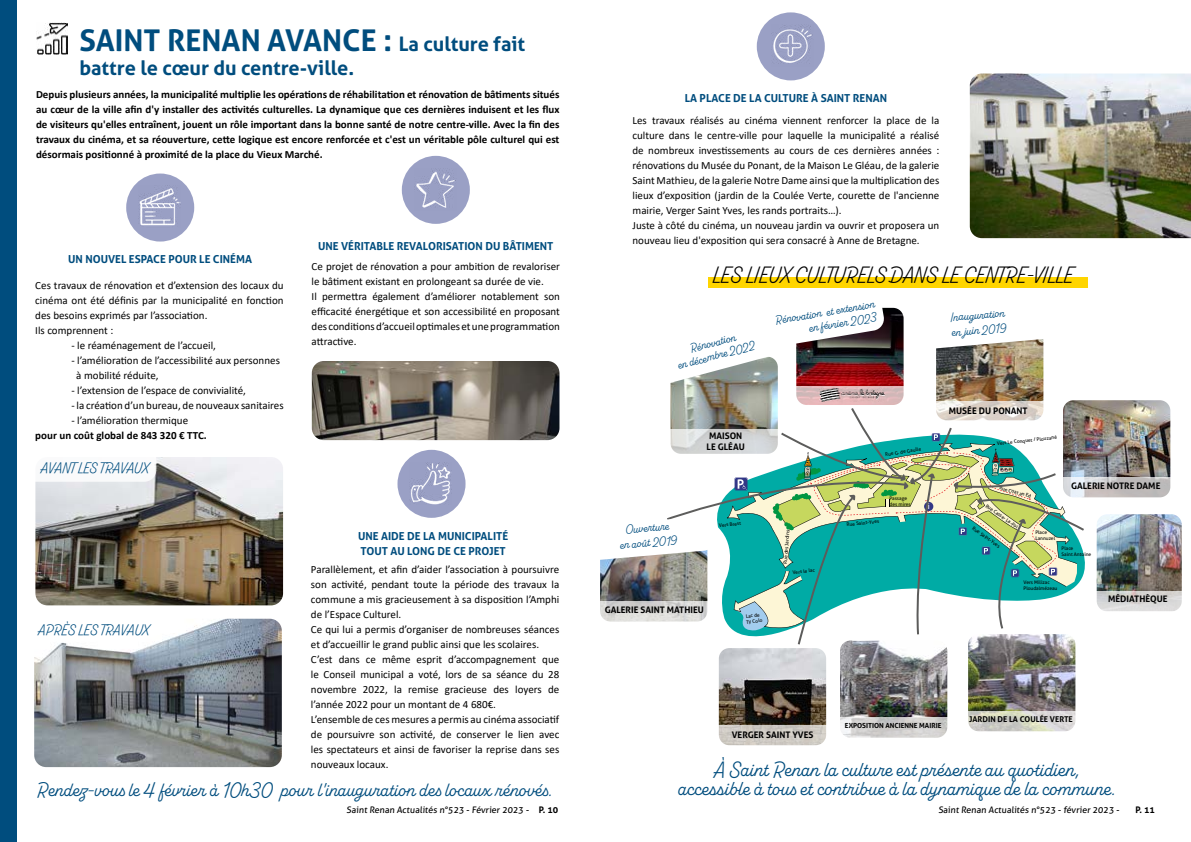
<style>
.page{position:relative;width:1191px;height:842px;background:#fff}
.page>*{position:absolute;margin:0;border:0;box-sizing:border-box;transform-origin:0 0}
.t1{font:700 30px "Aller";color:#004d7e}
.t2{font:21px/19px "Alkaline";color:#004d7e;text-align:center}
.t3{font:21px "Alkaline";color:#000}
.t4{font:20px "Alkaline";color:#004d7e}
.t5{font:700 20px "Aller";color:#004d7e}
.t6{font:14px "Alkaline";color:#004d7e}
.t7{font:12px/15px "Alkaline";color:#004d7e;text-align:center}
.t8{font:11px/15px "Calibri";color:#000}
.t9{font:700 11px/15px "Calibri";color:#000;text-align:justify}
.t10{font:700 11px/15px "Aller";color:#004d7e}
.t11{font:700 9px/10.8px "Aller";color:#000}
.t12{font:9px "Aller";color:#000}
.t13{font:8.3px "Aller";color:#fff}
.t14{font:700 8px "Aller";color:#000}
.t15{font:700 7px "Aller";color:#000}
.t16{font:4.9px/5.9px "Aller";color:#000}
.s1{font-size:20px}
.s2{font-weight:700}
</style>
<div class="page">
<img style="left:36px;top:23px;width:32px;height:32px">
<img style="left:34px;top:619px;width:248px;height:148px">
<img style="left:312px;top:361px;width:247px;height:79px">
<img style="left:35px;top:457px;width:248px;height:148px">
<img style="left:969px;top:74px;width:222px;height:164px">
<div style="left:22px;top:444px;width:134px;height:38px;background:#fff;border-radius:12px"></div>
<div style="left:20px;top:607px;width:138px;height:36px;background:#fff;border-radius:12px"></div>
<div style="left:707px;top:277px;width:380px;height:10px;background:#ffd500"></div>
<div style="left:126px;top:174px;width:68px;height:68px;background:#9aa0c5;border-radius:50%"></div>
<div style="left:402px;top:156px;width:68px;height:68px;background:#9aa0c5;border-radius:50%"></div>
<div style="left:756px;top:12px;width:69px;height:68px;background:#9aa0c5;border-radius:50%"></div>
<div style="left:397px;top:450px;width:68px;height:68px;background:#9aa0c5;border-radius:50%"></div>
<img style="left:138px;top:188px;width:42px;height:38px">
<img style="left:414px;top:169px;width:42px;height:39px">
<img style="left:773px;top:25px;width:40px;height:39px">
<img style="left:410px;top:462px;width:42px;height:42px">
<div style="left:0;top:0;width:17px;height:842px;background:#004d7e"></div>
<img style="left:797px;top:309px;width:105px;height:77px">
<div style="left:793px;top:305px;width:113px;height:103px;border:3px solid #fff;border-radius:12px"></div>
<svg style="left:793px;top:386px;width:113px;height:20px"></svg>
<img style="left:819px;top:388px;width:65px;height:14px">
<img style="left:937px;top:349px;width:105px;height:52px">
<div style="left:933px;top:320px;width:113px;height:103px;border:3px solid #fff;border-radius:12px"></div>
<svg style="left:934px;top:401px;width:110px;height:5px"></svg>
<img style="left:671px;top:385px;width:106px;height:21px">
<img style="left:1064px;top:401px;width:105px;height:76px">
<div style="left:1060px;top:397px;width:113px;height:103px;border:3px solid #fff;border-radius:12px"></div>
<svg style="left:1086px;top:477px;width:84px;height:21px;background:#c6c2c2"></svg>
<img style="left:1097px;top:515px;width:83px;height:76px">
<div style="left:1093px;top:511px;width:91px;height:103px;border:3px solid #fff;border-radius:12px"></div>
<svg style="left:1095px;top:591px;width:87px;height:21px;background:#d9d9d8"></svg>
<img style="left:720px;top:649px;width:105px;height:76px">
<div style="left:716px;top:645px;width:113px;height:103px;border:3px solid #fff;border-radius:12px"></div>
<svg style="left:718px;top:725px;width:108px;height:20px;background:#cfcbc4"></svg>
<img style="left:841px;top:646px;width:105px;height:71px">
<div style="left:837px;top:637px;width:113px;height:104px;border:3px solid #fff;border-radius:12px"></div>
<svg style="left:839px;top:717px;width:108px;height:21px;background:#d5d4d3"></svg>
<img style="left:969px;top:646px;width:105px;height:65px">
<div style="left:965px;top:631px;width:113px;height:103px;border:3px solid #fff;border-radius:12px"></div>
<svg style="left:965px;top:711px;width:113px;height:21px;background:#d8d8d0"></svg>
<svg style="left:933px;top:320px;width:113px;height:29px"></svg>
<svg style="left:600px;top:406px;width:486px;height:240px"></svg>
<svg style="left:670px;top:305px;width:215px;height:80px"></svg>
<h1 class="t1" style="left:79px;top:22px;width:447px">SAINT RENAN AVANCE : <span class="s1">La culture fait</span></h1>
<h3 class="t5" style="left:79px;top:56px;width:276px">battre le cœur du centre-ville.</h3>
<p class="t9" style="left:36px;top:87px;width:525px">Depuis plusieurs années, la municipalité multiplie les opérations de réhabilitation et rénovation de bâtiments situés au cœur de la ville afin d'y installer des activités culturelles. La dynamique que ces dernières induisent et les flux de visiteurs qu'elles entraînent, jouent un rôle important dans la bonne santé de notre centre-ville. Avec la fin des travaux du cinéma, et sa réouverture, cette logique est encore renforcée et c'est un véritable pôle culturel qui est désormais positionné à proximité de la place du Vieux Marché.</p>
<p class="t10" style="left:68px;top:252px;width:185px">UN NOUVEL ESPACE POUR LE CINÉMA</p>
<p class="t8" style="left:35px;top:277px;width:250px">Ces travaux de rénovation et d’extension des locaux du cinéma ont été définis par la municipalité en fonction des besoins exprimés par l’association.<br>Ils comprennent :</p>
<p class="t8" style="left:71px;top:337px;width:146px">- le réaménagement de l’accueil,</p>
<p class="t8" style="left:76px;top:352px;width:205px;text-indent:-5px">- l’amélioration de l’accessibilité aux personnes à mobilité réduite,</p>
<p class="t8" style="left:71px;top:382px;width:176px">- l’extension de l’espace de convivialité,</p>
<p class="t8" style="left:71px;top:397px;width:214px">- la création d’un bureau, de nouveaux sanitaires</p>
<p class="t8" style="left:71px;top:412px;width:118px">- l’amélioration thermique</p>
<p class="t9" style="left:35px;top:428px;width:173px">pour un coût global de 843 320 € TTC.</p>
<p class="t6" style="left:41px;top:459px;width:110px">AVANT LES TRAVAUX</p>
<p class="t6" style="left:38px;top:621px;width:113px">APRÈS LES TRAVAUX</p>
<p class="t10" style="left:318px;top:238px;width:237px">UNE VÉRITABLE REVALORISATION DU BÂTIMENT</p>
<p class="t8" style="left:312px;top:258px;width:250px">Ce projet de rénovation a pour ambition de revaloriser le bâtiment existant en prolongeant sa durée de vie.<br>Il permettra également d’améliorer notablement son efficacité énergétique et son accessibilité en proposant des conditions d’accueil optimales et une programmation attractive.</p>
<p class="t10" style="left:358px;top:529px;width:152px">UNE AIDE DE LA MUNICIPALITÉ<br>TOUT AU LONG DE CE PROJET</p>
<p class="t8" style="left:311px;top:562px;width:250px">Parallèlement, et afin d’aider l’association à poursuivre son activité, pendant toute la période des travaux la commune a mis gracieusement à sa disposition l’Amphi de l’Espace Culturel.<br>Ce qui lui a permis d’organiser de nombreuses séances et d’accueillir le grand public ainsi que les scolaires.<br>C’est dans ce même esprit d’accompagnement que le Conseil municipal a voté, lors de sa séance du 28 novembre 2022, la remise gracieuse des loyers de l’année 2022 pour un montant de 4 680€.<br>L’ensemble de ces mesures a permis au cinéma associatif de poursuivre son activité, de conserver le lien avec les spectateurs et ainsi de favoriser la reprise dans ses nouveaux locaux.</p>
<h3 class="t4" style="left:37px;top:777px;width:518px">Rendez-vous le 4 février à 10h30 pour l'inauguration des locaux rénovés.</h3>
<p class="t10" style="left:685px;top:90px;width:204px">LA PLACE DE LA CULTURE À SAINT RENAN</p>
<p class="t8" style="left:632px;top:112px;width:308px">Les travaux réalisés au cinéma viennent renforcer la place de la culture dans le centre-ville pour laquelle la municipalité a réalisé de nombreux investissements au cours de ces dernières années : rénovations du Musée du Ponant, de la Maison Le Gléau, de la galerie Saint Mathieu, de la galerie Notre Dame ainsi que la multiplication des lieux d’exposition (jardin de la Coulée Verte, courette de l'ancienne mairie, Verger Saint Yves, les rands portraits…).<br>Juste à côté du cinéma, un nouveau jardin va ouvrir et proposera un nouveau lieu d'exposition qui sera consacré à Anne de Bretagne.</p>
<h2 class="t3" style="left:713px;top:262px;width:362px">LES LIEUX CULTURELS DANS LE CENTRE-VILLE</h2>
<p class="t7" style="left:673px;top:347px;width:81px;line-height:13px;rotate:-15deg">Rénovation<br>en décembr e 2022</p>
<p class="t7" style="left:774px;top:315px;width:102px;line-height:13.1px;text-align:right;rotate:-10deg">Rénovation et extension en févr ier 2023</p>
<p class="t11" style="left:706px;top:431px;width:40px">MAISON<br>LE GLÉAU</p>
<p class="t16" style="left:884px;top:451px;width:38px;rotate:-9deg">Rue G. de Gaulle</p>
<p class="t16" style="left:889px;top:495px;width:23px">Passage des mires</p>
<p class="t13" style="left:927px;top:501px;width:4px">i</p>
<p class="t7" style="left:618px;top:523px;width:59px;rotate:-5deg">Ouverture<br>en août 2019</p>
<p class="t11" style="left:604px;top:604px;width:101px">GALERIE SAINT MATHIEU</p>
<p class="t16" style="left:718px;top:522px;width:23px;rotate:-6deg">Vers Brest</p>
<p class="t16" style="left:846px;top:521px;width:34px;rotate:-6deg">Rue Saint-Yves</p>
<p class="t16" style="left:782px;top:564px;width:36px;rotate:-86deg">Rue des Jardins</p>
<p class="t16" style="left:745px;top:613px;width:18px;rotate:-6deg">Lac de<br>Ty Colo</p>
<p class="t16" style="left:792px;top:569px;width:24px;rotate:-6deg">Vers le lac</p>
<p class="t7" style="left:949px;top:310px;width:56px;text-align:left;rotate:-5deg">Inauguration en juin 2019</p>
<p class="t11" style="left:949px;top:405px;width:80px">MUSÉE DU PONANT</p>
<p class="t16" style="left:996px;top:440px;width:62px;rotate:-6deg">Vers Le Conquet / Plouzané</p>
<p class="t11" style="left:1071px;top:480px;width:91px">GALERIE NOTRE DAME</p>
<p class="t16" style="left:1000px;top:485px;width:34px;rotate:15deg">Rue Coat an Ed</p>
<p class="t16" style="left:987px;top:503px;width:40px;rotate:35deg">Rue Casse- La-Foi</p>
<p class="t16" style="left:974px;top:525px;width:34px;rotate:35deg">Rue Saint-Yves</p>
<p class="t16" style="left:1035px;top:529px;width:21px">Place<br>Lannuzel</p>
<p class="t16" style="left:1061px;top:545px;width:31px">Place<br>Saint Antoine</p>
<p class="t16" style="left:1023px;top:579px;width:35px">Vers Milizac<br>Ploudalmézeau</p>
<p class="t11" style="left:1108px;top:593px;width:61px">MÉDIATHÈQUE</p>
<p class="t11" style="left:732px;top:729px;width:83px">VERGER SAINT YVES</p>
<p class="t15" style="left:845px;top:721px;width:98px">EXPOSITION ANCIENNE MAIRIE</p>
<p class="t14" style="left:969px;top:714px;width:105px">JARDIN DE LA COULÉE VERTE</p>
<h2 class="t2" style="left:678px;top:761px;width:440px">À Saint Renan la culture est présente au quotidien, accessible à tous et contribue à la dynamique de la commune.</h2>
<p class="t12" style="left:347px;top:804px;width:213px">Saint Renan Actualités n°523 - Février 2023 - <span class="s2">P. 10</span></p>
<p class="t12" style="left:938px;top:804px;width:184px">Saint Renan Actualités n°523 - février 2023 -</p>
<p class="t11" style="left:1135px;top:804px;width:21px">P. 11</p>
</div>
